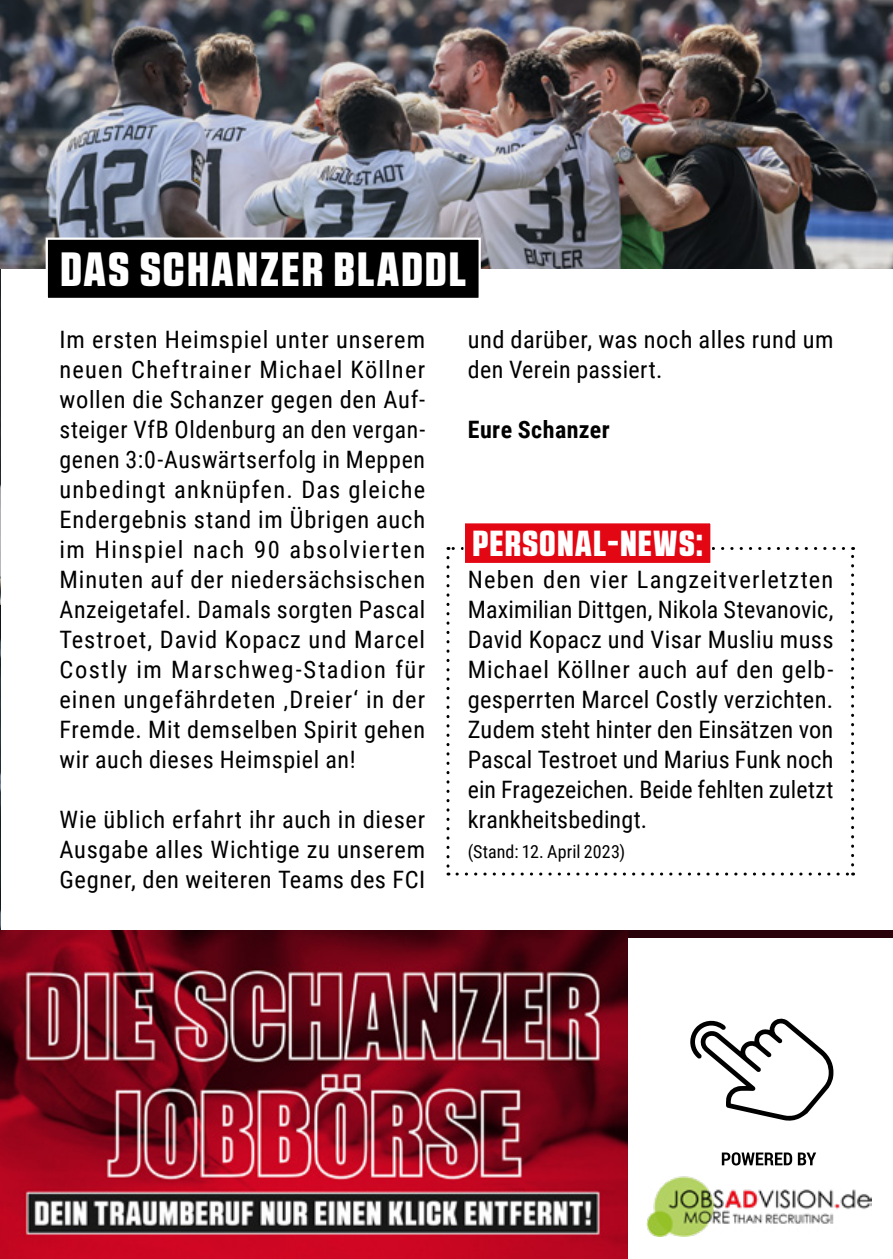
<style>
.page{position:relative;width:893px;height:1259px;background:#fff}
.page>*{position:absolute;margin:0;border:0;box-sizing:border-box;transform-origin:0 0}
.t1{font:900 48px "RB No 2.1 a";letter-spacing:.06em;color:#fff}
.t2{font:900 36.3px "RB No 2.1 a";letter-spacing:.05em;color:#fff}
.t3{font:24px/30px "Roboto Condensed";letter-spacing:.02em;color:#000;text-align:justify}
.t4{font:700 24px "Roboto Condensed";letter-spacing:.02em;color:#000}
.t5{font:18px "Roboto Condensed";letter-spacing:.005em;color:#000}
</style>
<div class="page">
<img style="left:0;top:269px;width:1px;height:308px">
<img style="left:0;top:604px;width:1px;height:326px">
<svg style="left:0;top:577px;width:1px;height:27px"></svg>
<div style="left:600px;top:930px;width:293px;height:8px;background:#2a020a"></div>
<img style="left:0;top:0;width:893px;height:269px">
<svg style="left:446px;top:557px;width:3px;height:318px"></svg>
<svg style="left:457px;top:872px;width:397px;height:3px"></svg>
<svg style="left:851px;top:547px;width:3px;height:318px"></svg>
<svg style="left:448px;top:547px;width:396px;height:3px"></svg>
<div style="left:464px;top:522px;width:247px;height:41px;background:#e30613"></div>
<div style="left:463px;top:522px;width:249px;height:42px;border:2px solid #fff"></div>
<img style="left:0;top:930px;width:627px;height:329px">
<img style="left:646px;top:1176px;width:226px;height:60px">
<svg style="left:722px;top:1152px;width:94px;height:13px"></svg>
<div style="left:47px;top:239px;width:433px;height:60px;background:#000"></div>
<div style="left:46px;top:237px;width:435px;height:63px;border:2px solid #fff"></div>
<svg style="left:690px;top:1018px;width:144px;height:103px"></svg>
<h1 class="t1" style="left:61px;top:240px;width:407px">DAS SCHANZER BLADDL</h1>
<p class="t3" style="left:60px;top:324px;width:367px">Im ersten Heimspiel unter unserem neuen Cheftrainer Michael Köllner wollen die Schanzer gegen den Auf&shy;steiger VfB Oldenburg an den vergan&shy;genen 3:0-Auswärtserfolg in Meppen unbedingt anknüpfen. Das gleiche Endergebnis stand im Übrigen auch im Hinspiel nach 90 absolvierten Minuten auf der niedersächsischen Anzeigetafel. Damals sorgten Pascal Testroet, David Kopacz und Marcel Costly im Marschweg-Stadion für einen ungefährdeten ‚Dreier‘ in der Fremde. Mit demselben Spirit gehen wir auch dieses Heimspiel an!</p>
<p class="t3" style="left:60px;top:804px;width:367px">Wie üblich erfahrt ihr auch in dieser Ausgabe alles Wichtige zu unserem Gegner, den weiteren Teams des FCI</p>
<p class="t3" style="left:468px;top:324px;width:367px">und darüber, was noch alles rund um den Verein passiert.</p>
<p class="t4" style="left:468px;top:413px;width:144px">Eure Schanzer</p>
<h2 class="t2" style="left:473px;top:521px;width:231px">PERSONAL-NEWS:</h2>
<p class="t3" style="left:468px;top:564px;width:367px">Neben den vier Langzeitverletzten Maximilian Dittgen, Nikola Stevanovic, David Kopacz und Visar Musliu muss Michael Köllner auch auf den gelb&shy;gesperrten Marcel Costly verzichten.<br>Zudem steht hinter den Einsätzen von Pascal Testroet und Marius Funk noch ein Fragezeichen. Beide fehlten zuletzt krankheitsbedingt.</p>
<p class="t5" style="left:468px;top:839px;width:159px">(Stand: 12. April 2023)</p>
</div>
